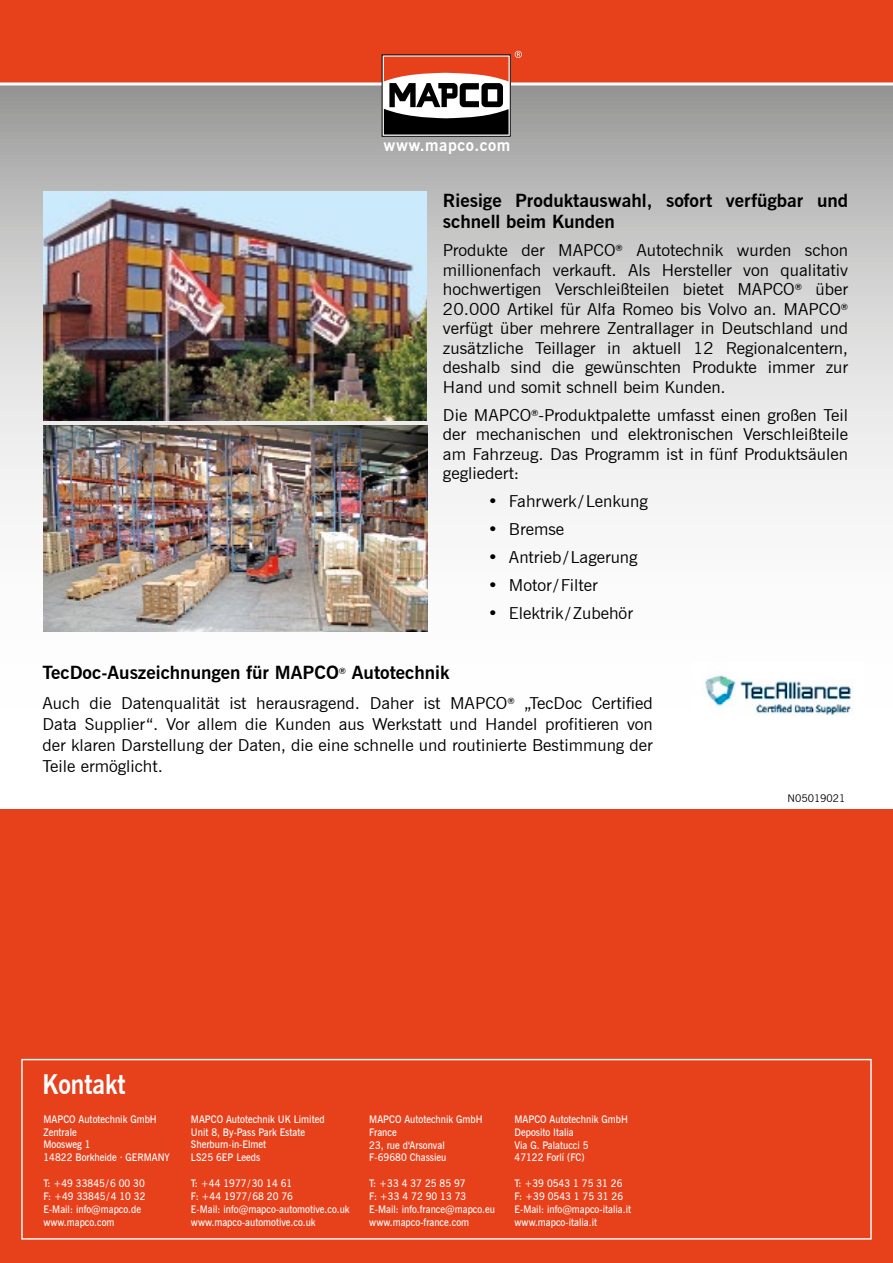
<style>
.page{position:relative;width:893px;height:1263px;background:#fff}
.page>*{position:absolute;margin:0;border:0;box-sizing:border-box;transform-origin:0 0}
.t1{font:700 27px "News Gothic BT";color:#fff;scale:.92 1}
.t2{font:700 18px/21px "News Gothic BT";color:#000;scale:1.05 1}
.t3{font:16.5px/19.5px "News Gothic BT";color:#000;text-align:justify;scale:1.05 1}
.t4{font:700 16.2px "News Gothic BT";letter-spacing:.03em;color:#fff}
.t5{font:600 10.5px/12.9px "News Gothic BT";color:#fff;scale:.92 1}
.t6{font:10.5px "News Gothic BT";color:#000}
</style>
<div class="page">
<svg style="left:0;top:85px;width:893px;height:547px"></svg>
<div style="left:0;top:809px;width:893px;height:454px;background:#e7411c"></div>
<div style="left:21px;top:1059px;width:851px;height:180px;border:1px solid #fff"></div>
<div style="left:0;top:0;width:893px;height:85px;background:#e7411c"></div>
<hr style="left:0;top:82px;width:893px;height:3px;background:#fff">
<div style="left:382px;top:55px;width:129px;height:82px;border:1px solid #000"></div>
<svg style="left:515px;top:51px;width:7px;height:7px"></svg>
<svg style="left:384px;top:72px;width:124px;height:63px"></svg>
<img style="left:43px;top:191px;width:384px;height:229px">
<img style="left:704px;top:675px;width:149px;height:40px">
<img style="left:44px;top:425px;width:384px;height:206px">
<p class="t4" style="left:384px;top:135px;width:128px">www.mapco.com</p>
<p class="t2" style="left:443px;top:190px;width:387px">Riesige Produktauswahl, sofort verfügbar und schnell beim Kunden</p>
<p class="t3" style="left:443px;top:241px;width:387px">Produkte der MAPCO<sup>®</sup> Autotechnik wurden schon millionenfach verkauft. Als Hersteller von qualitativ hochwertigen Verschleißteilen bietet MAPCO<sup>®</sup> über 20.000 Artikel für Alfa Romeo bis Volvo an. MAPCO<sup>® </sup>verfügt über mehrere Zentrallager in Deutschland und zusätzliche Teillager in aktuell 12 Regionalcentern, deshalb sind die gewünschten Produkte immer zur Hand und somit schnell beim Kunden.</p>
<p class="t3" style="left:443px;top:405px;width:387px">Die MAPCO<sup>®</sup>-Produktpalette umfasst einen großen Teil der mechanischen und elektronischen Verschleißteile am Fahrzeug. Das Programm ist in fünf Produktsäulen gegliedert:</p>
<p class="t3" style="left:488px;top:492px;width:154px">• Fahrwerk /Lenkung</p>
<p class="t3" style="left:488px;top:520px;width:74px">• Bremse</p>
<p class="t3" style="left:488px;top:548px;width:144px">• Antrieb/Lagerung</p>
<p class="t3" style="left:488px;top:576px;width:106px">• Motor/Filter</p>
<p class="t3" style="left:488px;top:604px;width:140px">• Elektrik /Zubehör</p>
<p class="t2" style="left:43px;top:662px;width:389px">TecDoc-Auszeichnungen für MAPCO<sup>®</sup> Autotechnik</p>
<p class="t3" style="left:43px;top:692px;width:583px;line-height:21px">Auch die Datenqualität ist herausragend. Daher ist MAPCO<sup>®</sup> „TecDoc Certified Data Supplier“. Vor allem die Kunden aus Werkstatt und Handel profitieren von der klaren Darstellung der Daten, die eine schnelle und routinierte Bestimmung der Teile ermöglicht.</p>
<h1 class="t1" style="left:43px;top:1068px;width:92px">Kontakt</h1>
<p class="t5" style="left:43px;top:1112px;width:139px">MAPCO Autotechnik GmbH<br>Zentrale<br>Moosweg 1<br>14822 Borkheide · GERMANY</p>
<p class="t5" style="left:43px;top:1177px;width:112px">T: +49 33845/6 00 30<br>F: +49 33845/4 10 32<br>E-Mail: info@mapco.de www.mapco.com</p>
<p class="t5" style="left:191px;top:1112px;width:147px">MAPCO Autotechnik UK Limited<br>Unit 8, By-Pass Park Estate<br>Sherburn-in-Elmet<br>LS25 6EP Leeds</p>
<p class="t5" style="left:191px;top:1177px;width:174px">T: +44 1977/30 14 61<br>F: +44 1977/68 20 76<br>E-Mail: info@mapco-automotive.co.uk www.mapco-automotive.co.uk</p>
<p class="t5" style="left:369px;top:1112px;width:125px">MAPCO Autotechnik GmbH<br>France<br>23, rue d‘Arsonval<br>F-69680 Chassieu</p>
<p class="t5" style="left:369px;top:1177px;width:138px">T: +33 4 37 25 85 97<br>F: +33 4 72 90 13 73<br>E-Mail: info.france@mapco.eu www.mapco-france.com</p>
<p class="t5" style="left:514px;top:1112px;width:125px">MAPCO Autotechnik GmbH<br>Deposito Italia<br>Via G. Palatucci 5<br>47122 Forlí (FC)</p>
<p class="t5" style="left:514px;top:1177px;width:128px">T: +39 0543 1 75 31 26<br>F: +39 0543 1 75 31 26<br>E-Mail: info@mapco-italia.it www.mapco-italia.it</p>
<p class="t6" style="left:787px;top:792px;width:60px">N05019021</p>
</div>
